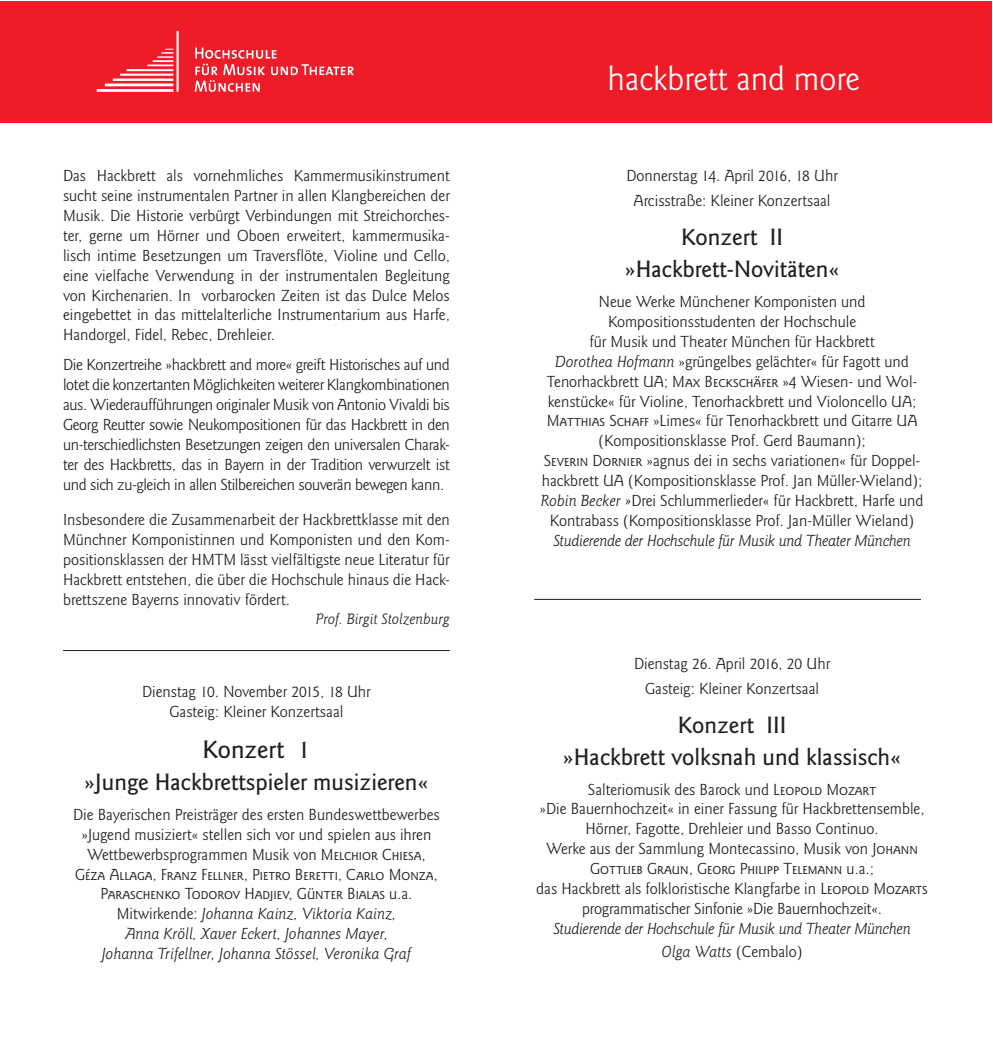
<style>
.page{position:relative;width:993px;height:1052px;background:#fff}
.page>*{position:absolute;margin:0;border:0;box-sizing:border-box;transform-origin:0 0}
.t1{font:35px "Goudy Sans EF";color:#fff}
.t2{font:500 26.25px "Goudy Sans EF";color:#231f20}
.t3{font:500 24.5px/31.5px "Goudy Sans EF";color:#231f20;text-align:center}
.t4{font:16.62px/19.9px "Goudy Sans EF";color:#231f20;text-align:center}
.t5{font:16.62px/19.9px "Goudy Sans EF Book SC";color:#231f20;text-align:center}
.t6{font:italic 16.62px/19.9px "Goudy Sans EF";color:#231f20;text-align:center}
.t7{font:italic 16.62px/23.1px "Goudy Sans EF";letter-spacing:-.02em;color:#231f20;text-align:center}
.t8{font:italic 15.75px "Goudy Sans EF";color:#231f20}
.s1{font-family:"Goudy Sans EF Book SC"}
.s2{font-family:"Goudy Sans EF"}
.s3{font-style:normal}
.s4{font-style:italic}
</style>
<div class="page">
<div style="left:0;top:2px;width:491px;height:121px;background:#ee1c28"></div>
<hr style="left:147px;top:64px;width:26px;height:2px;background:#fff">
<hr style="left:153px;top:60px;width:20px;height:2px;background:#fff">
<svg style="left:157px;top:49px;width:16px;height:9px"></svg>
<hr style="left:105px;top:83px;width:68px;height:3px;background:#fff">
<hr style="left:113px;top:79px;width:60px;height:2px;background:#fff">
<hr style="left:120px;top:74px;width:53px;height:2px;background:#fff">
<hr style="left:126px;top:69px;width:47px;height:2px;background:#fff">
<hr style="left:97px;top:89px;width:76px;height:3px;background:#fff">
<hr style="left:176px;top:31px;width:2px;height:61px;background:#fff">
<svg style="left:194px;top:48px;width:160px;height:44px"></svg>
<div style="left:488px;top:2px;width:502px;height:121px;background:#ee1c28"></div>
<hr style="left:63px;top:650px;width:386px;height:1px;background:#231f20">
<hr style="left:534px;top:599px;width:386px;height:1px;background:#231f20">
<p class="t4" style="left:63px;top:166px;width:388px;text-align:justify">Das Hackbrett als vornehmliches Kammermusikinstrument sucht seine instrumentalen Partner in allen Klangbereichen der Musik. Die Historie verbürgt Verbindungen mit Streichorches&shy;ter, gerne um Hörner und Oboen erweitert, kammermusika&shy;lisch intime Besetzungen um Traversflöte, Violine und Cello, eine vielfache Verwendung in der instrumentalen Begleitung von Kirchenarien. In vorbarocken Zeiten ist das Dulce Melos eingebettet in das mittelalterliche Instrumentarium aus Harfe, Handorgel, Fidel, Rebec, Drehleier.</p>
<p class="t4" style="left:63px;top:355px;width:388px;text-align:justify">Die Konzertreihe »hackbrett and more« greift Historisches auf und lotet die konzertanten Möglichkeiten weiterer Klangkombinationen aus. Wiederaufführungen originaler Musik von Antonio Vivaldi bis Georg Reutter sowie Neukompositionen für das Hackbrett in den un-terschiedlichsten Besetzungen zeigen den universalen Charak&shy;ter des Hackbretts, das in Bayern in der Tradition verwurzelt ist und sich zu-gleich in allen Stilbereichen souverän bewegen kann.</p>
<p class="t4" style="left:63px;top:510px;width:388px;text-align:justify">Insbesondere die Zusammenarbeit der Hackbrettklasse mit den Münchner Komponistinnen und Komponisten und den Kom&shy;positionsklassen der HMTM lässt vielfältigste neue Literatur für Hackbrett entstehen, die über die Hochschule hinaus die Hack&shy;brettszene Bayerns innovativ fördert.</p>
<p class="t8" style="left:316px;top:610px;width:135px">Prof. Birgit Stolzenburg</p>
<p class="t4" style="left:142px;top:682px;width:230px">Dienstag 10. November 2015, 18 Uhr<br>Gasteig: Kleiner Konzertsaal</p>
<h2 class="t2" style="left:202px;top:734px;width:109px">Konzert 1</h2>
<h3 class="t3" style="left:84px;top:766px;width:345px">»Junge Hackbrettspieler musizieren«</h3>
<p class="t4" style="left:73px;top:804px;width:368px">Die Bayerischen Preisträger des ersten Bundeswettbewerbes »Jugend musiziert« stellen sich vor und spielen aus ihren<br>Wettbewerbsprogrammen Musik von <span class="s1">Melchior Chiesa</span>,</p>
<p class="t5" style="left:75px;top:864px;width:364px">Géza Allaga, Franz Fellner, Pietro Beretti, Carlo Monza,<br>Paraschenko Todorov Hadjiev, Günter Bialas <span class="s2">u.a.</span></p>
<p class="t6" style="left:102px;top:904px;width:311px"><span class="s3">Mitwirkende:</span> Johanna Kainz, Viktoria Kainz,<br>Anna Kröll, Xaver Eckert, Johannes Mayer,<br>Johanna Trifellner, Johanna Stössel, Veronika Graf</p>
<h1 class="t1" style="left:607px;top:59px;width:254px">hackbrett and more</h1>
<p class="t4" style="left:626px;top:163px;width:213px;line-height:25.2px">Donnerstag 14. April 2016, 18 Uhr<br>Arcisstraße: Kleiner Konzertsaal</p>
<h3 class="t3" style="left:624px;top:222px;width:216px">Konzert II »Hackbrett-Novitäten«</h3>
<p class="t4" style="left:540px;top:292px;width:384px">Neue Werke Münchener Komponisten und Kompositionsstudenten der Hochschule<br>für Musik und Theater München für Hackbrett<br><span class="s4">Dorothea Hofmann</span> »grüngelbes gelächter« für Fagott und Tenorhackbrett UA; <span class="s1">Max Beckschäfer</span> »4 Wiesen- und Wol&shy;kenstücke« für Violine, Tenorhackbrett und Violoncello UA; <span class="s1">Matthias Schaff</span> »Limes« für Tenorhackbrett und Gitarre UA (Kompositionsklasse Prof. Gerd Baumann);<br><span class="s1">Severin Dornier</span> »agnus dei in sechs variationen« für Doppel&shy;hackbrett UA (Kompositionsklasse Prof. Jan Müller-Wieland); <span class="s4">Robin Becker »</span>Drei Schlummerlieder« für Hackbrett, Harfe und Kontrabass (Kompositionsklasse Prof. Jan-Müller Wieland)</p>
<p class="t7" style="left:553px;top:530px;width:359px">Studierende der Hochschule für Musik und Theater München</p>
<p class="t4" style="left:634px;top:651px;width:197px;line-height:25.2px">Dienstag 26. April 2016, 20 Uhr<br>Gasteig: Kleiner Konzertsaal</p>
<h3 class="t3" style="left:562px;top:710px;width:339px">Konzert III<br>»Hackbrett volksnah und klassisch«</h3>
<p class="t4" style="left:539px;top:779px;width:386px">Salteriomusik des Barock und <span class="s1">Leopold Mozart<br></span>»Die Bauernhochzeit« in einer Fassung für Hackbrettensemble, Hörner, Fagotte, Drehleier und Basso Continuo.<br>Werke aus der Sammlung Montecassino, Musik von <span class="s1">Johann</span></p>
<p class="t5" style="left:590px;top:859px;width:285px">Gottlieb Graun, Georg Philipp Telemann <span class="s2">u.a.;</span></p>
<p class="t4" style="left:536px;top:879px;width:393px">das Hackbrett als folkloristische Klangfarbe in <span class="s1">Leopold Mozarts </span>programmatischer Sinfonie »Die Bauernhochzeit«.</p>
<p class="t7" style="left:553px;top:917px;width:359px">Studierende der Hochschule für Musik und Theater München<br>Olga Watts <span class="s3">(Cembalo)</span></p>
</div>
